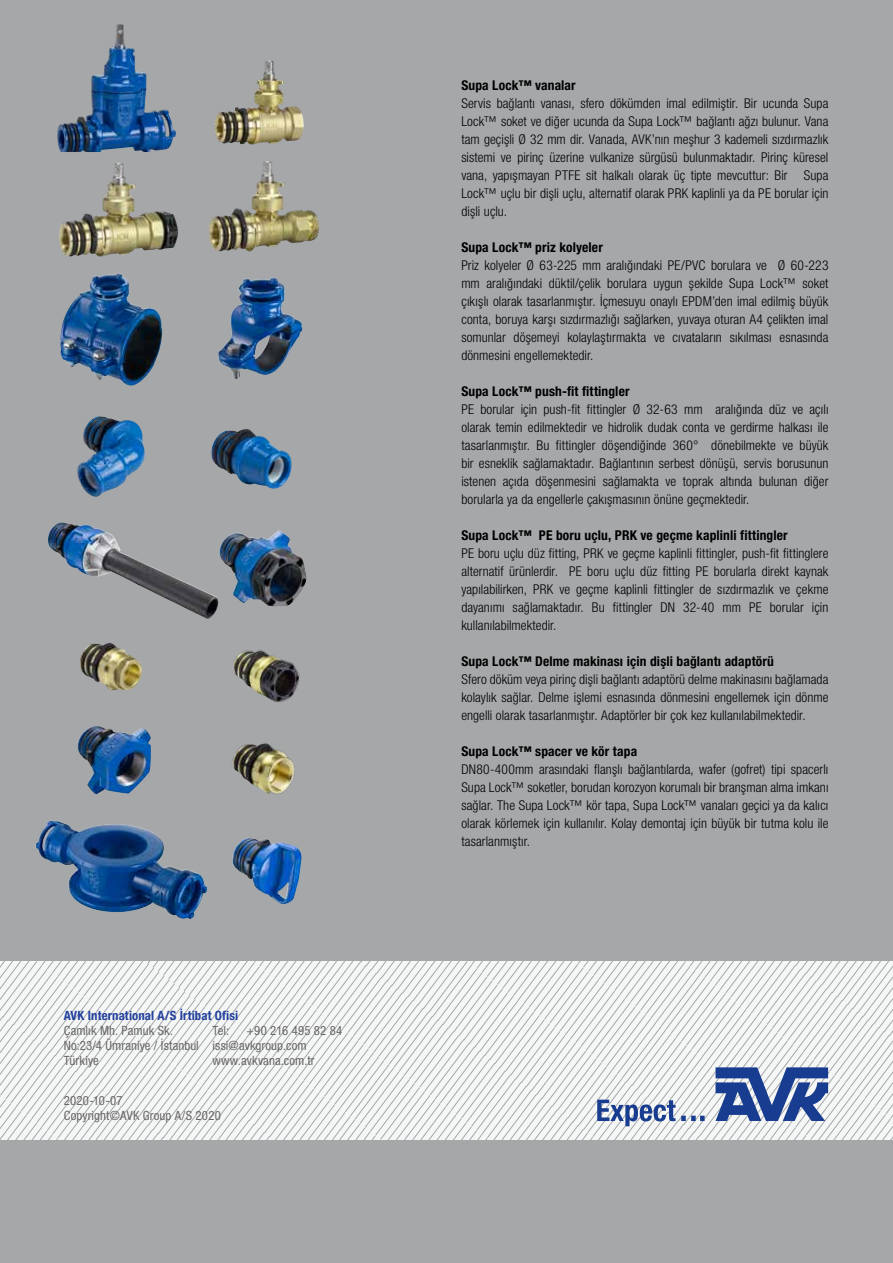
<style>
.page{position:relative;width:893px;height:1263px;background:#a5a7a9}
.page>*{position:absolute;margin:0;border:0;box-sizing:border-box;transform-origin:0 0}
.t1{font:300 condensed 13.5px/18px "Helvetica Neue LT Pro";letter-spacing:.005em;color:#000;text-align:justify}
.t2{font:700 condensed 13.5px "Helvetica Neue LT Pro";letter-spacing:.01em;color:#000}
.t3{font:condensed 12.75px/15px "Helvetica Neue LT Pro";letter-spacing:.01em;color:#686867}
.t4{font:700 condensed 12.75px "Helvetica Neue LT Pro";letter-spacing:.01em;color:#23419f}
</style>
<div class="page">
<svg style="left:0;top:961px;width:893px;height:179px;background:#e8e9e9"></svg>
<svg style="left:715px;top:1067px;width:113px;height:54px;background:#5e77ae"></svg>
<svg style="left:597px;top:1099px;width:78px;height:27px;background:#96a5c6"></svg>
<svg style="left:681px;top:1116px;width:24px;height:5px"></svg>
<img style="left:60px;top:273px;width:57px;height:95px">
<img style="left:218px;top:277px;width:54px;height:102px">
<img style="left:36px;top:820px;width:130px;height:92px">
<img style="left:232px;top:838px;width:67px;height:66px">
<img style="left:57px;top:24px;width:119px;height:128px">
<img style="left:78px;top:726px;width:72px;height:68px">
<img style="left:48px;top:522px;width:171px;height:97px">
<img style="left:220px;top:531px;width:58px;height:72px">
<img style="left:233px;top:650px;width:67px;height:52px">
<img style="left:232px;top:743px;width:63px;height:52px">
<img style="left:80px;top:643px;width:62px;height:48px">
<img style="left:215px;top:60px;width:89px;height:85px">
<img style="left:59px;top:163px;width:119px;height:94px">
<img style="left:209px;top:161px;width:110px;height:91px">
<img style="left:77px;top:416px;width:68px;height:81px">
<img style="left:211px;top:429px;width:81px;height:60px">
<p class="t4" style="left:64px;top:1008px;width:176px">AVK International A/S İrtibat Ofisi</p>
<p class="t3" style="left:64px;top:1023px;width:137px">Çamlık Mh. Pamuk Sk.<br>No:23/4 Ümraniye / İstanbul<br>Türkiye</p>
<p class="t3" style="left:213px;top:1023px;width:18px">Tel:</p>
<p class="t3" style="left:213px;top:1023px;width:131px;text-indent:34px">+90 216 495 82 84 issi@avkgroup.com www.avkvana.com.tr</p>
<p class="t3" style="left:64px;top:1093px;width:159px">2020-10-07<br>Copyright©AVK Group A/S 2020</p>
<p class="t2" style="left:461px;top:77px;width:116px">Supa Lock™ vanalar</p>
<p class="t1" style="left:461px;top:94px;width:369px">Servis bağlantı vanası, sfero dökümden imal edilmiştir. Bir ucunda Supa Lock™ soket ve diğer ucunda da Supa Lock™ bağlantı ağzı bulunur. Vana tam geçişli Ø 32 mm dir. Vanada, AVK’nın meşhur 3 kademeli sızdırmazlık sistemi ve pirinç üzerine vulkanize sürgüsü bulunmaktadır. Pirinç küresel vana, yapışmayan PTFE sit halkalı olarak üç tipte mevcuttur: Bir Supa Lock™ uçlu bir dişli uçlu, alternatif olarak PRK kaplinli ya da PE borular için dişli uçlu.</p>
<p class="t2" style="left:461px;top:239px;width:143px">Supa Lock™ priz kolyeler</p>
<p class="t1" style="left:461px;top:256px;width:369px">Priz kolyeler Ø 63-225 mm aralığındaki PE/PVC borulara ve Ø 60-223 mm aralığındaki düktil/çelik borulara uygun şekilde Supa Lock™ soket çıkışlı olarak tasarlanmıştır. İçmesuyu onaylı EPDM’den imal edilmiş büyük conta, boruya karşı sızdırmazlığı sağlarken, yuvaya oturan A4 çelikten imal somunlar döşemeyi kolaylaştırmakta ve cıvataların sıkılması esnasında dönmesini engellemektedir.</p>
<p class="t2" style="left:461px;top:383px;width:170px">Supa Lock™ push-fit fittingler</p>
<p class="t1" style="left:461px;top:400px;width:369px">PE borular için push-fit fittingler Ø 32-63 mm aralığında düz ve açılı olarak temin edilmektedir ve hidrolik dudak conta ve gerdirme halkası ile tasarlanmıştır. Bu fittingler döşendiğinde 360° dönebilmekte ve büyük bir esneklik sağlamaktadır. Bağlantının serbest dönüşü, servis borusunun istenen açıda döşenmesini sağlamakta ve toprak altında bulunan diğer borularla ya da engellerle çakışmasının önüne geçmektedir.</p>
<p class="t2" style="left:461px;top:527px;width:328px">Supa Lock™ PE boru uçlu, PRK ve geçme kaplinli fittingler</p>
<p class="t1" style="left:461px;top:544px;width:369px">PE boru uçlu düz fitting, PRK ve geçme kaplinli fittingler, push-fit fittinglere alternatif ürünlerdir. PE boru uçlu düz fitting PE borularla direkt kaynak yapılabilirken, PRK ve geçme kaplinli fittingler de sızdırmazlık ve çekme dayanımı sağlamaktadır. Bu fittingler DN 32-40 mm PE borular için kullanılabilmektedir.</p>
<p class="t2" style="left:461px;top:653px;width:314px">Supa Lock™ Delme makinası için dişli bağlantı adaptörü</p>
<p class="t1" style="left:461px;top:670px;width:369px">Sfero döküm veya pirinç dişli bağlantı adaptörü delme makinasını bağlamada kolaylık sağlar. Delme işlemi esnasında dönmesini engellemek için dönme engelli olarak tasarlanmıştır. Adaptörler bir çok kez kullanılabilmektedir.</p>
<p class="t2" style="left:461px;top:743px;width:177px">Supa Lock™ spacer ve kör tapa</p>
<p class="t1" style="left:461px;top:760px;width:369px">DN80-400mm arasındaki flanşlı bağlantılarda, wafer (gofret) tipi spacerlı Supa Lock™ soketler, borudan korozyon korumalı bir branşman alma imkanı sağlar. The Supa Lock™ kör tapa, Supa Lock™ vanaları geçici ya da kalıcı olarak körlemek için kullanılır. Kolay demontaj için büyük bir tutma kolu ile tasarlanmıştır.</p>
</div>
